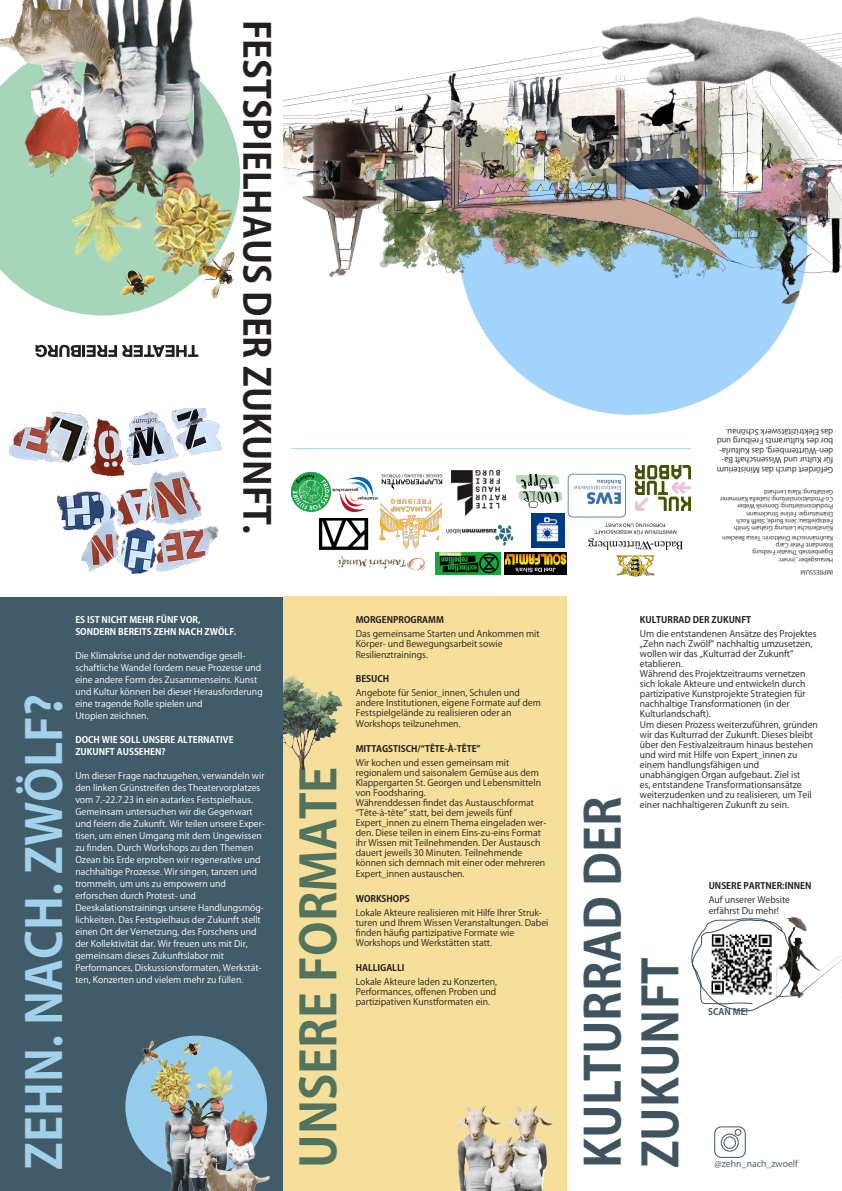
<style>
.page{position:relative;width:842px;height:1191px;background:#fff}
.page>*{position:absolute;margin:0;border:0;box-sizing:border-box;transform-origin:0 0}
.t1{font:700 48px "Koz Go Pr 6 N";color:#3f545f}
.t2{font:700 48px "Koz Go Pr 6 N";color:#a2d1ec}
.t3{font:700 48px "Koz Go Pr 6 N";color:#52745e}
.t4{font:700 36px "Koz Go Pr 6 N";color:#231f20}
.t5{font:9px/10.1px "Koz Go Pro";color:#231f20}
.t6{font:9px/12px "Koz Go Pro";color:#fff}
.t7{font:700 9px "Koz Go Pro";color:#231f20}
.t8{font:700 9px "Koz Go Pro";color:#fff}
.t9{font:9px "Koz Go Pro";color:#3f545f}
.t10{font:700 9px "Koz Go Pro";color:#3f545f}
.t11{font:8px/9.6px "Koz Go Pro";color:#231f20}
.t12{font:6px "Koz Go Pro";color:#231f20}
</style>
<div class="page">
<div style="left:0;top:597px;width:283px;height:594px;background:#425b68"></div>
<div style="left:283px;top:596px;width:284px;height:595px;background:#f6df9a"></div>
<img style="left:457px;top:1099px;width:95px;height:92px">
<img style="left:284px;top:675px;width:59px;height:94px">
<img style="left:788px;top:917px;width:53px;height:81px">
<svg style="left:691px;top:918px;width:101px;height:93px"></svg>
<div style="left:125px;top:1035px;width:142px;height:142px;background:#95cceb;border-radius:50%"></div>
<img style="left:143px;top:1044px;width:125px;height:147px">
<img style="left:223px;top:1109px;width:35px;height:38px">
<img style="left:141px;top:1040px;width:64px;height:43px">
<img style="left:195px;top:1147px;width:75px;height:44px">
<svg style="left:714px;top:1126px;width:31px;height:31px"></svg>
<img style="left:589px;top:523px;width:94px;height:53px">
<img style="left:635px;top:465px;width:55px;height:46px">
<img style="left:531px;top:514px;width:34px;height:34px">
<img style="left:451px;top:470px;width:55px;height:46px">
<img style="left:435px;top:552px;width:66px;height:22px">
<img style="left:332px;top:477px;width:45px;height:34px">
<img style="left:505px;top:552px;width:61px;height:22px">
<img style="left:381px;top:498px;width:60px;height:53px">
<img style="left:292px;top:472px;width:38px;height:39px">
<img style="left:515px;top:475px;width:48px;height:32px">
<img style="left:338px;top:556px;width:87px;height:15px">
<img style="left:439px;top:518px;width:75px;height:28px">
<img style="left:373px;top:474px;width:70px;height:20px">
<img style="left:567px;top:473px;width:59px;height:45px">
<img style="left:319px;top:518px;width:50px;height:32px">
<img style="left:283px;top:49px;width:519px;height:366px">
<svg style="left:28px;top:293px;width:140px;height:22px;fill:#a6d6ba"></svg>
<img style="left:0;top:1px;width:241px;height:292px">
<img style="left:0;top:104px;width:91px;height:74px">
<img style="left:111px;top:215px;width:124px;height:84px">
<img style="left:0;top:1px;width:131px;height:103px">
<img style="left:10px;top:409px;width:212px;height:166px">
<svg style="left:35px;top:345px;width:163px;height:12px"></svg>
<img style="left:586px;top:16px;width:256px;height:269px">
<hr style="left:291px;top:448px;width:400px;height:1px;background:#a2d7f1">
<p class="t4" style="left:277px;top:20px;width:515px;rotate:90deg">FESTSPIELHAUS DER ZUKUNFT.</p>
<p class="t2" style="left:17px;top:1169px;width:477px;rotate:-90deg">ZEHN. NACH. ZWÖLF?</p>
<p class="t8" style="left:75px;top:613px;width:127px">ES IST NICHT MEHR FÜNF VOR,</p>
<p class="t8" style="left:75px;top:625px;width:162px">SONDERN BEREITS ZEHN NACH ZWÖLF.</p>
<p class="t6" style="left:75px;top:649px;width:189px">Die Klimakrise und der notwendige gesell&shy;schaftliche Wandel fordern neue Prozesse und eine andere Form des Zusammenseins. Kunst und Kultur können bei dieser Herausforderung eine tragende Rolle spielen und</p>
<p class="t6" style="left:75px;top:709px;width:75px">Utopien zeichnen.</p>
<p class="t8" style="left:75px;top:733px;width:160px">DOCH WIE SOLL UNSERE ALTERNATIVE</p>
<p class="t8" style="left:75px;top:745px;width:92px">ZUKUNFT AUSSEHEN?</p>
<p class="t6" style="left:75px;top:769px;width:191px">Um dieser Frage nachzugehen, verwandeln wir den linken Grünstreifen des Theatervorplatzes vom 7.-22.7.23 in ein autarkes Festspielhaus.</p>
<p class="t6" style="left:75px;top:805px;width:191px">Gemeinsam untersuchen wir die Gegenwart und feiern die Zukunft. Wir teilen unsere Exper&shy;tisen, um einen Umgang mit dem Ungewissen zu finden. Durch Workshops zu den Themen Ozean bis Erde erproben wir regenerative und nachhaltige Prozesse. Wir singen, tanzen und trommeln, um uns zu empowern und</p>
<p class="t6" style="left:75px;top:889px;width:122px">erforschen durch Protest- und</p>
<p class="t6" style="left:75px;top:901px;width:190px">Deeskalationstrainings unsere Handlungsmög&shy;lichkeiten. Das Festspielhaus der Zukunft stellt einen Ort der Vernetzung, des Forschens und der Kollektivität dar. Wir freuen uns mit Dir,</p>
<p class="t6" style="left:75px;top:949px;width:150px">gemeinsam dieses Zukunftslabor mit</p>
<p class="t6" style="left:75px;top:961px;width:188px">Performances, Diskussionsformaten, Werkstät&shy;ten, Konzerten und vielem mehr zu füllen.</p>
<p class="t3" style="left:292px;top:1167px;width:402px;rotate:-90deg">UNSERE FORMATE</p>
<p class="t7" style="left:356px;top:613px;width:90px">MORGENPROGRAMM</p>
<p class="t5" style="left:356px;top:628px;width:185px">Das gemeinsame Starten und Ankommen mit<br>Körper- und Bewegungsarbeit sowie</p>
<p class="t5" style="left:356px;top:649px;width:74px">Resilienztrainings.</p>
<p class="t7" style="left:356px;top:673px;width:35px">BESUCH</p>
<p class="t5" style="left:356px;top:688px;width:166px">Angebote für Senior_innen, Schulen und</p>
<p class="t5" style="left:356px;top:698px;width:187px">andere Institutionen, eigene Formate auf dem<br>Festspielgelände zu realisieren oder an</p>
<p class="t5" style="left:356px;top:719px;width:106px">Workshops teilzunehmen.</p>
<p class="t7" style="left:356px;top:743px;width:126px">MITTAGSTISCH/“TÊTE-À-TÊTE”</p>
<p class="t5" style="left:356px;top:758px;width:155px">Wir kochen und essen gemeinsam mit</p>
<p class="t5" style="left:356px;top:768px;width:185px">regionalem und saisonalem Gemüse aus dem</p>
<p class="t5" style="left:356px;top:778px;width:187px">Klappergarten St. Georgen und Lebensmitteln von Foodsharing.</p>
<p class="t5" style="left:356px;top:798px;width:180px">Währenddessen findet das Austauschformat “Tête-à-tête” statt, bei dem jeweils fünf</p>
<p class="t5" style="left:356px;top:818px;width:192px">Expert_innen zu einem Thema eingeladen wer&shy;den. Diese teilen in einem Eins-zu-eins Format ihr Wissen mit Teilnehmenden. Der Austausch dauert jeweils 30 Minuten. Teilnehmende können sich demnach mit einer oder mehreren Expert_innen austauschen.</p>
<p class="t7" style="left:356px;top:892px;width:56px">WORKSHOPS</p>
<p class="t5" style="left:356px;top:907px;width:194px">Lokale Akteure realisieren mit Hilfe Ihrer Struk&shy;turen und Ihrem Wissen Veranstaltungen. Dabei finden häufig partizipative Formate wie</p>
<p class="t5" style="left:356px;top:938px;width:138px">Workshops und Werkstätten statt.</p>
<p class="t7" style="left:356px;top:962px;width:50px">HALLIGALLI</p>
<p class="t5" style="left:356px;top:977px;width:143px">Lokale Akteure laden zu Konzerten,</p>
<p class="t5" style="left:356px;top:987px;width:142px">Performances, offenen Proben und</p>
<p class="t5" style="left:356px;top:997px;width:136px">partizipativen Kunstformaten ein.</p>
<p class="t1" style="left:576px;top:1168px;width:373px;rotate:-90deg">KULTURRAD DER</p>
<p class="t11" style="left:833px;top:474px;width:118px;rotate:-180deg">Gefördert durch das Ministerium für Kultur und Wissenschaft Ba&shy;den-Württemberg, das Kulturla&shy;bor des Kulturamts Freiburg und das Elektrizitätswerk Schönau.</p>
<p class="t12" style="left:833px;top:496px;width:71px;rotate:-180deg">Gestaltung: Klara Lenhard</p>
<p class="t12" style="left:833px;top:503px;width:115px;rotate:-180deg">Co-Produktionsleitung: Isabella Kammerer</p>
<p class="t12" style="left:833px;top:510px;width:98px;rotate:-180deg">Produktionsleitung: Dominik Weber</p>
<p class="t12" style="left:833px;top:518px;width:88px;rotate:-180deg">Dramaturgie: Feline Struckmann</p>
<p class="t12" style="left:833px;top:525px;width:98px;rotate:-180deg">Festspielbau: Jens Burde, Steffi Koch</p>
<p class="t12" style="left:833px;top:532px;width:101px;rotate:-180deg">Künstlerische Leitung: Graham Smith</p>
<p class="t12" style="left:833px;top:542px;width:112px;rotate:-180deg">Kaufmännische Direktorin: Tessa Beecken</p>
<p class="t12" style="left:833px;top:549px;width:59px;rotate:-180deg">Intendant: Peter Carp</p>
<p class="t12" style="left:833px;top:556px;width:82px;rotate:-180deg">Eigenbetrieb Theater Freiburg</p>
<p class="t12" style="left:833px;top:564px;width:56px;rotate:-180deg">Herausgeber_innen:</p>
<p class="t12" style="left:833px;top:576px;width:34px;rotate:-180deg">IMPRESSUM</p>
<p class="t7" style="left:640px;top:613px;width:113px">KULTURRAD DER ZUKUNFT</p>
<p class="t5" style="left:640px;top:628px;width:178px">Um die entstandenen Ansätze des Projektes</p>
<p class="t5" style="left:640px;top:638px;width:174px">„Zehn nach Zwölf“ nachhaltig umzusetzen, wollen wir das „Kulturrad der Zukunft“ etablieren.</p>
<p class="t5" style="left:640px;top:669px;width:167px;text-align:justify">Während des Projektzeitraums vernetzen sich lokale Akteure und entwickeln durch partizipative Kunstprojekte Strategien für nachhaltige Transformationen (in der</p>
<p class="t5" style="left:640px;top:709px;width:73px">Kulturlandschaft).</p>
<p class="t5" style="left:640px;top:719px;width:180px">Um diesen Prozess weiterzuführen, gründen wir das Kulturrad der Zukunft. Dieses bleibt über den Festivalzeitraum hinaus bestehen und wird mit Hilfe von Expert_innen zu einem handlungsfähigen und</p>
<p class="t5" style="left:640px;top:770px;width:173px">unabhängigen Organ aufgebaut. Ziel ist es, entstandene Transformationsansätze weiterzudenken und zu realisieren, um Teil einer nachhaltigeren Zukunft zu sein.</p>
<p class="t1" style="left:634px;top:1168px;width:213px;rotate:-90deg">ZUKUNFT</p>
<p class="t7" style="left:709px;top:880px;width:104px">UNSERE PARTNER:INNEN</p>
<p class="t5" style="left:709px;top:895px;width:83px">Auf unserer Website</p>
<p class="t5" style="left:709px;top:905px;width:72px">erfährst Du mehr!</p>
<p class="t10" style="left:708px;top:1006px;width:41px">SCAN ME!</p>
<p class="t9" style="left:715px;top:1157px;width:85px">@zehn_nach_zwoelf</p>
</div>
